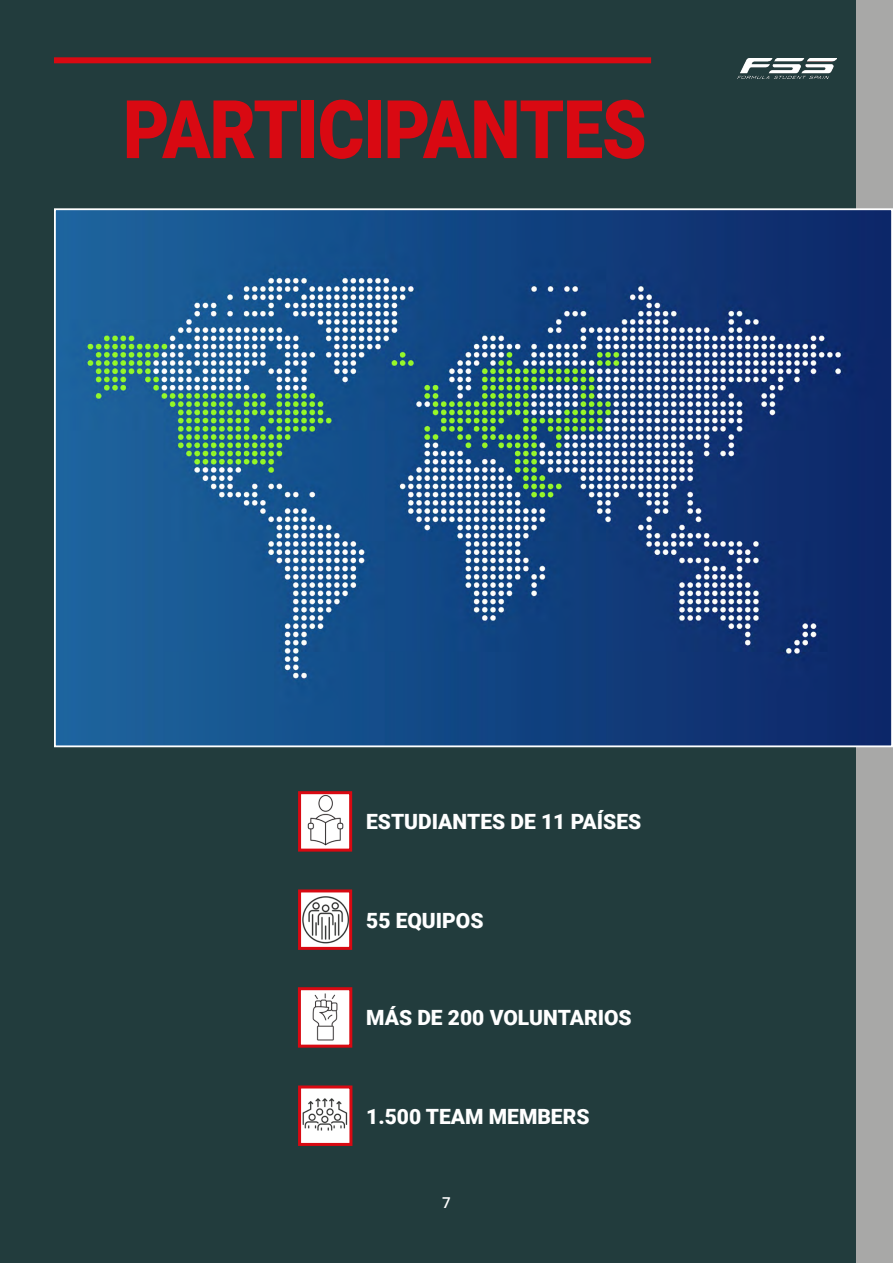
<style>
.page{position:relative;width:893px;height:1263px;background:#a8a8a7}
.page>*{position:absolute;margin:0;border:0;box-sizing:border-box;transform-origin:0 0}
.t1{font:900 81px "Roboto";letter-spacing:-.015em;color:#d90912;scale:.88 1}
.t2{font:900 21px "Roboto";color:#fff}
.t3{font:600 15px "Open Sans";color:#fff}
</style>
<div class="page">
<div style="left:0;top:0;width:856px;height:1263px;background:#223c3d"></div>
<div style="left:54px;top:57px;width:597px;height:6px;background:#d90912"></div>
<img style="left:302px;top:893px;width:46px;height:53px">
<div style="left:298px;top:889px;width:54px;height:61px;border:3px solid #d90912"></div>
<img style="left:302px;top:795px;width:46px;height:53px">
<div style="left:298px;top:791px;width:54px;height:61px;border:3px solid #d90912"></div>
<img style="left:302px;top:991px;width:46px;height:53px">
<div style="left:298px;top:987px;width:54px;height:61px;border:3px solid #d90912"></div>
<img style="left:302px;top:1089px;width:46px;height:53px">
<div style="left:298px;top:1085px;width:54px;height:61px;border:3px solid #d90912"></div>
<img style="left:57px;top:211px;width:833px;height:533px">
<img style="left:738px;top:59px;width:99px;height:20px">
<h1 class="t1" style="left:123px;top:73px;width:597px">PARTICIPANTES</h1>
<p class="t2" style="left:366px;top:807px;width:277px">ESTUDIANTES DE 11 PAÍSES</p>
<p class="t2" style="left:366px;top:906px;width:119px">55 EQUIPOS</p>
<p class="t2" style="left:366px;top:1003px;width:267px">MÁS DE 200 VOLUNTARIOS</p>
<p class="t2" style="left:366px;top:1102px;width:225px">1.500 TEAM MEMBERS</p>
<p class="t3" style="left:442px;top:1192px;width:10px">7</p>
</div>
